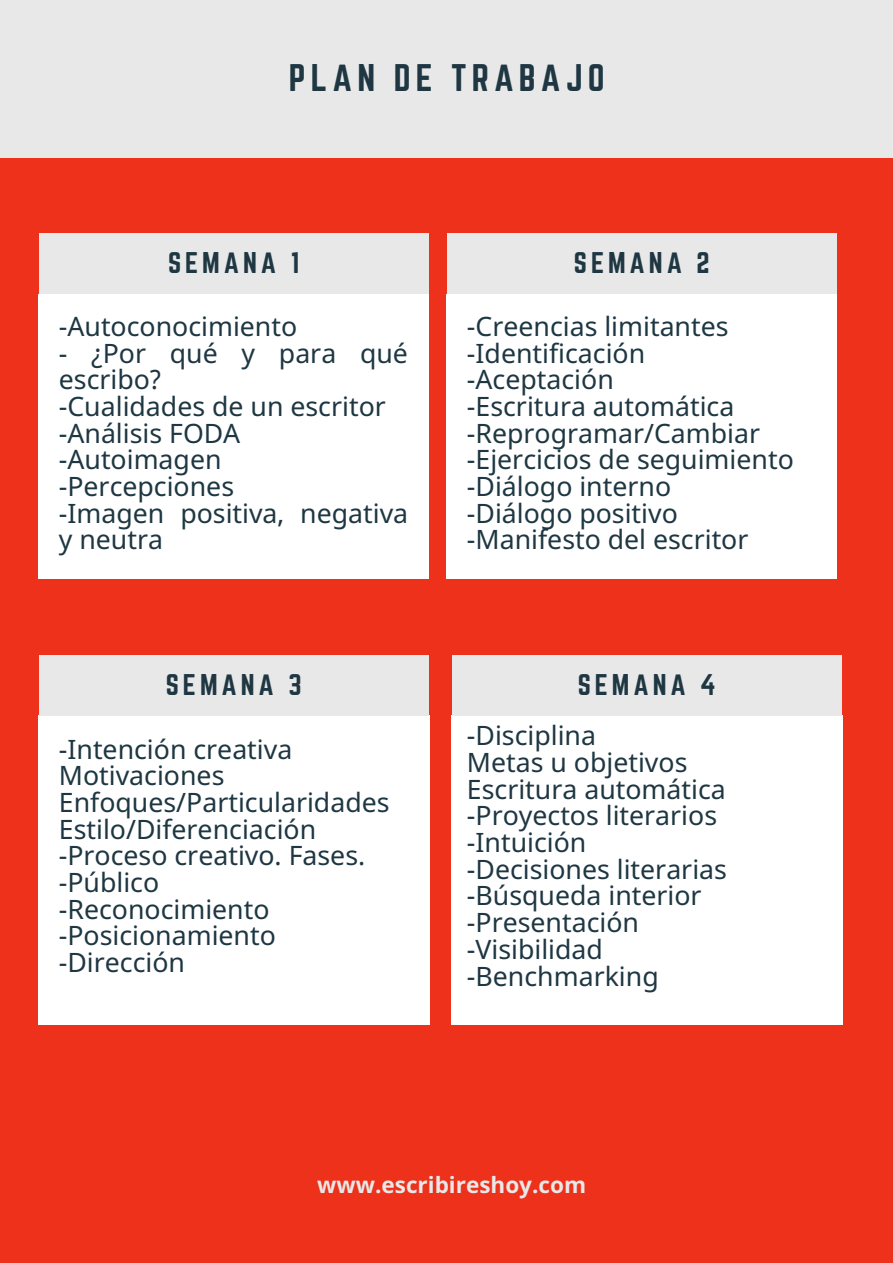
<style>
.page{position:relative;width:893px;height:1263px;background:#ee311b}
.page>*{position:absolute;margin:0;border:0;box-sizing:border-box;transform-origin:0 0}
.t1{font:33.75px "Norwester";letter-spacing:.15em;color:#1e3742}
.t2{font:26.7px/26.7px "Noto Sans";color:#1e3742}
.t3{font:26.25px "Norwester";letter-spacing:.15em;color:#1e3742}
.t4{font:700 22.5px "Noto Sans";color:#e8e8e8}
.s1{font-family:"Noto Sans Khmer"}
</style>
<div class="page">
<div style="left:39px;top:294px;width:390px;height:284px;background:#fff"></div>
<div style="left:39px;top:234px;width:390px;height:60px;background:#e8e8e8"></div>
<div style="left:39px;top:715px;width:391px;height:310px;background:#fff"></div>
<div style="left:447px;top:294px;width:390px;height:284px;background:#fff"></div>
<div style="left:452px;top:715px;width:391px;height:310px;background:#fff"></div>
<div style="left:447px;top:234px;width:389px;height:60px;background:#e8e8e8"></div>
<div style="left:39px;top:655px;width:390px;height:61px;background:#e8e8e8"></div>
<div style="left:452px;top:655px;width:389px;height:61px;background:#e8e8e8"></div>
<div style="left:0;top:0;width:893px;height:158px;background:#e8e8e8"></div>
<p class="t1" style="left:289px;top:61px;width:317px">PLAN DE TRABAJO</p>
<p class="t3" style="left:168px;top:250px;width:133px">SEMANA 1</p>
<p class="t3" style="left:574px;top:250px;width:137px">SEMANA 2</p>
<p class="t2" style="left:59px;top:312px;width:240px"><span class="s1">-</span>Autoconocimiento</p>
<p class="t2" style="left:59px;top:339px;width:351px"><span class="s1">-</span> ¿Por qué y para qué escribo<span class="s1">?<br>-</span>Cualidades de un escritor <span class="s1">-</span>Análisis FODA <span class="s1">-</span>Autoimagen<br><span class="s1">-</span>Percepciones<br><span class="s1">-</span>Imagen positiva<span class="s1">,</span> negativa y neutra</p>
<p class="t2" style="left:467px;top:312px;width:328px"><span class="s1">-</span>Creencias limitantes <span class="s1">-</span>Identificación <span class="s1">-</span>Aceptación<br><span class="s1">-</span>Escritura automática <span class="s1">-</span>Reprogramar<span class="s1">/</span>Cambiar <span class="s1">-</span>Ejercicios de seguimiento <span class="s1">-</span>Diálogo interno<br><span class="s1">-</span>Diálogo positivo <span class="s1">-</span>Manifesto del escritor</p>
<p class="t3" style="left:166px;top:672px;width:137px">SEMANA 3</p>
<p class="t3" style="left:578px;top:672px;width:140px">SEMANA 4</p>
<p class="t2" style="left:59px;top:735px;width:332px"><span class="s1">-</span>Intención creativa<br>Motivaciones<br>Enfoques<span class="s1">/</span>Particularidades<br>Estilo<span class="s1">/</span>Diferenciación <span class="s1">-</span>Proceso creativo<span class="s1">.</span> Fases<span class="s1">. -</span>Público<br><span class="s1">-</span>Reconocimiento <span class="s1">-</span>Posicionamiento <span class="s1">-</span>Dirección</p>
<p class="t2" style="left:467px;top:722px;width:261px"><span class="s1">-</span>Disciplina<br>Metas u objetivos<br>Escritura automática <span class="s1">-</span>Proyectos literarios <span class="s1">-</span>Intuición <span class="s1">-</span>Decisiones literarias <span class="s1">-</span>Búsqueda interior <span class="s1">-</span>Presentación <span class="s1">-</span>Visibilidad <span class="s1">-</span>Benchmarking</p>
<p class="t4" style="left:317px;top:1169px;width:270px">www<span class="s1">.</span>escribireshoy<span class="s1">.</span>com</p>
</div>
